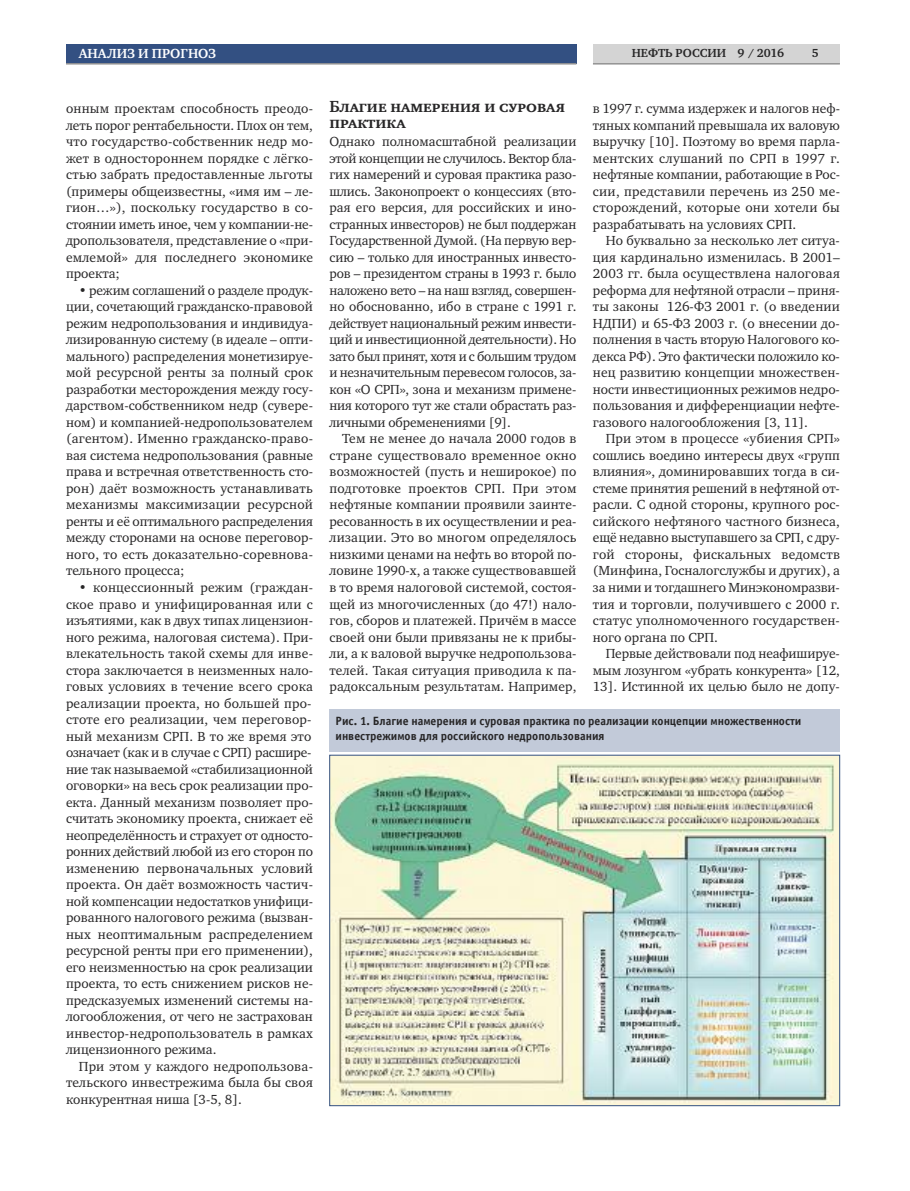
<style>
.page{position:relative;width:910px;height:1191px;background:#fff}
.page>*{position:absolute;margin:0;border:0;box-sizing:border-box;transform-origin:0 0}
.t1{font:700 16.5px/16.5px "Charter SCC";color:#272627}
.t2{font:13.5px/16.5px "Charter C";letter-spacing:.005em;color:#272627;text-align:justify}
.t3{font:700 13.5px "Charter C";color:#fff}
.t4{font:700 12px/15px "Officina Sans C";color:#272627}
.t5{font:700 12px "Charter C";color:#272627}
</style>
<div class="page">
<div style="left:593px;top:45px;width:247px;height:19px;background:#d4d4d4"></div>
<div style="left:66px;top:45px;width:510px;height:19px;background:#335082"></div>
<hr style="left:593px;top:63px;width:247px;height:2px;background:#939393">
<hr style="left:66px;top:63px;width:510px;height:2px;background:#939393">
<img style="left:331px;top:757px;width:507px;height:346px">
<div style="left:329px;top:709px;width:511px;height:42px;background:#c2cad9"></div>
<p class="t3" style="left:79px;top:46px;width:139px">АНАЛИЗ И ПРОГНОЗ</p>
<p class="t5" style="left:812px;top:47px;width:8px">5</p>
<p class="t5" style="left:632px;top:47px;width:154px">НЕФТЬ РОССИИ 9 / 2016</p>
<p class="t2" style="left:66px;top:101px;width:248px">онным проектам способность преодо&shy;леть порог рентабельности. Плох он тем, что государство-собственник недр мо&shy;жет в одностороннем порядке с лёгко&shy;стью забрать предоставленные льготы (примеры общеизвестны, «имя им – ле&shy;гион…»), поскольку государство в со&shy;стоянии иметь иное, чем у компании-не&shy;дропользователя, представление о «при&shy;емлемой» для последнего экономике проекта;</p>
<p class="t2" style="left:66px;top:282px;width:248px;text-indent:13px">• режим соглашений о разделе продук&shy;ции, сочетающий гражданско-правовой режим недропользования и индивидуа&shy;лизированную систему (в идеале – опти&shy;мального) распределения монетизируе&shy;мой ресурсной ренты за полный срок разработки месторождения между госу&shy;дарством-собственником недр (сувере&shy;ном) и компанией-недропользователем (агентом). Именно гражданско-право&shy;вая система недропользования (равные права и встречная ответственность сто&shy;рон) даёт возможность устанавливать механизмы максимизации ресурсной ренты и её оптимального распределения между сторонами на основе переговор&shy;ного, то есть доказательно-соревнова&shy;тельного процесса;</p>
<p class="t2" style="left:66px;top:579px;width:248px;text-indent:13px">• концессионный режим (граждан&shy;ское право и унифицированная или с изъятиями, как в двух типах лицензион&shy;ного режима, налоговая система). При&shy;влекательность такой схемы для инве&shy;стора заключается в неизменных нало&shy;говых условиях в течение всего срока реализации проекта, но большей про&shy;стоте его реализации, чем переговор&shy;ный механизм СРП. В то же время это означает (как и в случае с СРП) расшире&shy;ние так называемой «стабилизационной оговорки» на весь срок реализации про&shy;екта. Данный механизм позволяет про&shy;считать экономику проекта, снижает её неопределённость и страхует от односто&shy;ронних действий любой из его сторон по изменению первоначальных условий проекта. Он даёт возможность частич&shy;ной компенсации недостатков унифици&shy;рованного налогового режима (вызван&shy;ных неоптимальным распределением ресурсной ренты при его применении), его неизменностью на срок реализации проекта, то есть снижением рисков не&shy;предсказуемых изменений системы на&shy;логообложения, от чего не застрахован инвестор-недропользователь в рамках лицензионного режима.</p>
<p class="t2" style="left:66px;top:1058px;width:248px;text-indent:13px">При этом у каждого недропользова&shy;тельского инвестрежима была бы своя конкурентная ниша [3-5, 8].</p>
<p class="t1" style="left:329px;top:98px;width:237px">Благие намерения и суровая практика</p>
<p class="t2" style="left:329px;top:134px;width:248px">Однако полномасштабной реализации этой концепции не случилось. Вектор бла&shy;гих намерений и суровая практика разо&shy;шлись. Законопроект о концессиях (вто&shy;рая его версия, для российских и ино&shy;странных инвесторов) не был поддержан Государственной Думой. (На первую вер&shy;сию – только для иностранных инвесто&shy;ров – президентом страны в 1993 г. было наложено вето – на наш взгляд, совершен&shy;но обоснованно, ибо в стране с 1991 г. действует национальный режим инвести&shy;ций и инвестиционной деятельности). Но зато был принят, хотя и с большим трудом и незначительным перевесом голосов, за&shy;кон «О СРП», зона и механизм примене&shy;ния которого тут же стали обрастать раз&shy;личными обременениями [9].</p>
<p class="t2" style="left:329px;top:431px;width:249px;text-indent:13px">Тем не менее до начала 2000 годов в стране существовало временное окно возможностей (пусть и неширокое) по подготовке проектов СРП. При этом нефтяные компании проявили заинте&shy;ресованность в их осуществлении и реа&shy;лизации. Это во многом определялось низкими ценами на нефть во второй по&shy;ловине 1990-х, а также существовавшей в то время налоговой системой, состоя&shy;щей из многочисленных (до 47!) нало&shy;гов, сборов и платежей. Причём в массе своей они были привязаны не к прибы&shy;ли, а к валовой выручке недропользова&shy;телей. Такая ситуация приводила к па&shy;радоксальным результатам. Например,</p>
<p class="t2" style="left:593px;top:101px;width:249px">в 1997 г. сумма издержек и налогов неф&shy;тяных компаний превышала их валовую выручку [10]. Поэтому во время парла&shy;ментских слушаний по СРП в 1997 г. нефтяные компании, работающие в Рос&shy;сии, представили перечень из 250 ме&shy;сторождений, которые они хотели бы разрабатывать на условиях СРП.</p>
<p class="t2" style="left:593px;top:233px;width:248px;text-indent:13px">Но буквально за несколько лет ситуа&shy;ция кардинально изменилась. В 2001– 2003 гг. была осуществлена налоговая реформа для нефтяной отрасли – приня&shy;ты законы 126-ФЗ 2001 г. (о введении НДПИ) и 65-ФЗ 2003 г. (о внесении до&shy;полнения в часть вторую Налогового ко&shy;декса РФ). Это фактически положило ко&shy;нец развитию концепции множествен&shy;ности инвестиционных режимов недро&shy;пользования и дифференциации нефте&shy;газового налогообложения [3, 11].</p>
<p class="t2" style="left:593px;top:431px;width:248px;text-indent:13px">При этом в процессе «убиения СРП» сошлись воедино интересы двух «групп влияния», доминировавших тогда в си&shy;стеме принятия решений в нефтяной от&shy;расли. С одной стороны, крупного рос&shy;сийского нефтяного частного бизнеса, ещё недавно выступавшего за СРП, с дру&shy;гой стороны, фискальных ведомств (Минфина, Госналогслужбы и других), а за ними и тогдашнего Минэкономразви&shy;тия и торговли, получившего с 2000 г. статус уполномоченного государствен&shy;ного органа по СРП.</p>
<p class="t2" style="left:593px;top:645px;width:248px;text-indent:13px">Первые действовали под неафишируе&shy;мым лозунгом «убрать конкурента» [12, 13]. Истинной их целью было не допу-</p>
<p class="t4" style="left:335px;top:715px;width:468px">Рис. 1. Благие намерения и суровая практика по реализации концепции множественности инвестрежимов для российского недропользования</p>
</div>
